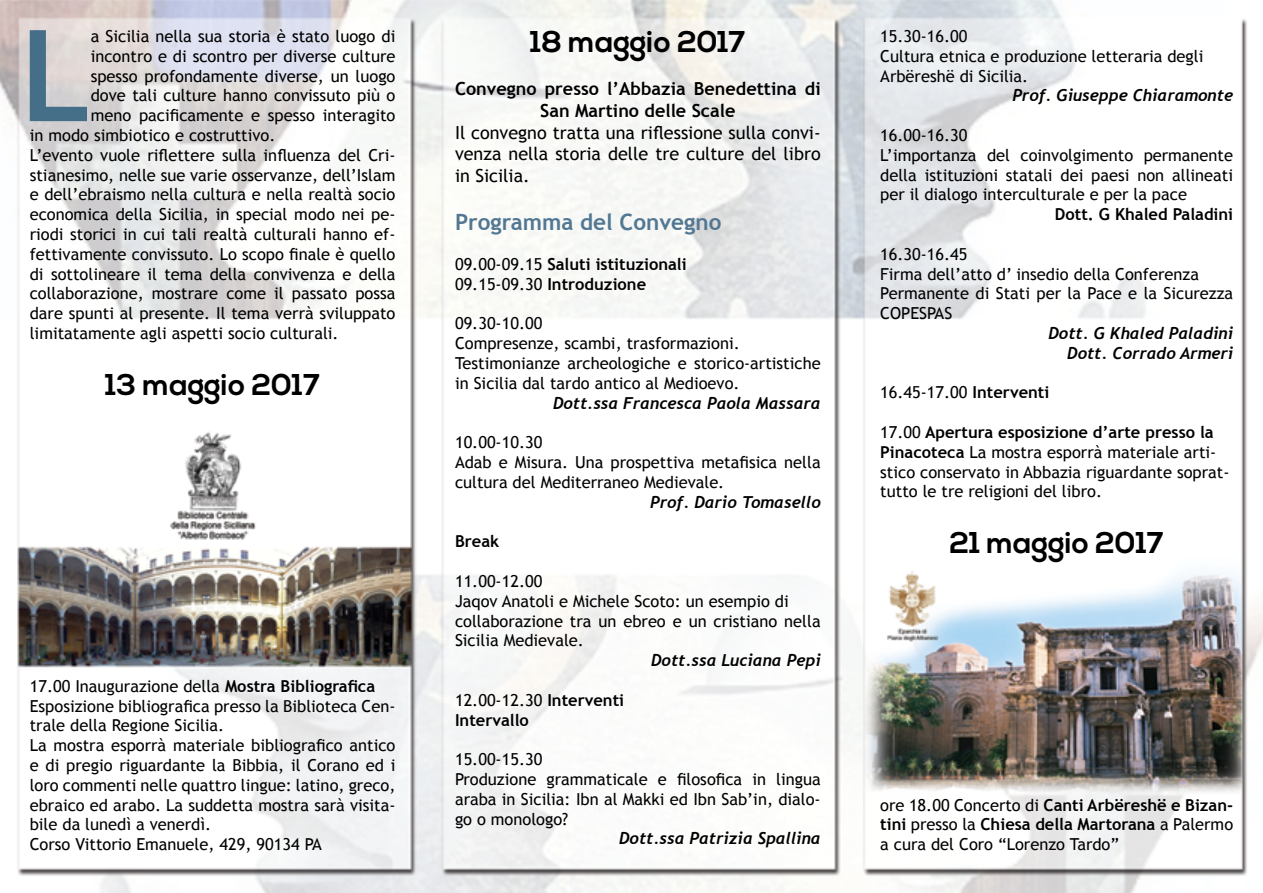
<style>
.page{position:relative;width:1263px;height:893px;background:#fff}
.page>*{position:absolute;margin:0;border:0;box-sizing:border-box;transform-origin:0 0}
.t1{font:700 127.2px "Trebuchet MS";color:#456e88}
.t2{font:700 30px "Nexa";color:#000}
.t3{font:700 22.5px "Trebuchet MS";color:#527792}
.t4{font:18px/21.6px "Trebuchet MS";color:#000;text-align:justify}
.t5{font:700 18px/21.6px "Trebuchet MS";color:#000;text-align:center}
.t6{font:16.5px/19.8px "Trebuchet MS";color:#000}
.t7{font:italic 700 16.5px/19.8px "Trebuchet";color:#000;text-align:right}
.t8{font:700 16.5px/19.8px "Trebuchet MS";color:#000}
.s1{font-weight:700}
.s2{font-weight:400}
</style>
<div class="page">
<img style="left:0;top:0;width:1263px;height:893px">
<h1 class="t1" style="left:20px;top:-4px;width:72px">L</h1>
<p class="t6" style="left:91px;top:26px;width:306px">a Sicilia nella sua storia è stato luogo di</p>
<p class="t6" style="left:91px;top:46px;width:306px">incontro e di scontro per diverse culture</p>
<p class="t6" style="left:91px;top:66px;width:306px">spesso profondamente diverse, un luogo</p>
<p class="t6" style="left:91px;top:86px;width:306px">dove tali culture hanno convissuto più o</p>
<p class="t6" style="left:91px;top:106px;width:306px">meno pacificamente e spesso interagito</p>
<p class="t6" style="left:30px;top:125px;width:247px">in modo simbiotico e costruttivo.</p>
<p class="t6" style="left:30px;top:145px;width:367px">L’evento vuole riflettere sulla influenza del Cri-</p>
<p class="t6" style="left:30px;top:165px;width:367px">stianesimo, nelle sue varie osservanze, dell’Islam</p>
<p class="t6" style="left:30px;top:185px;width:367px">e dell’ebraismo nella cultura e nella realtà socio</p>
<p class="t6" style="left:30px;top:205px;width:367px">economica della Sicilia, in special modo nei pe-</p>
<p class="t6" style="left:30px;top:224px;width:367px">riodi storici in cui tali realtà culturali hanno ef-</p>
<p class="t6" style="left:30px;top:244px;width:367px">fettivamente convissuto. Lo scopo finale è quello</p>
<p class="t6" style="left:30px;top:264px;width:367px">di sottolineare il tema della convivenza e della</p>
<p class="t6" style="left:30px;top:284px;width:367px">collaborazione, mostrare come il passato possa</p>
<p class="t6" style="left:30px;top:304px;width:367px">dare spunti al presente. Il tema verrà sviluppato</p>
<p class="t6" style="left:30px;top:323px;width:310px">limitatamente agli aspetti socio culturali.</p>
<h2 class="t2" style="left:105px;top:367px;width:216px">13 maggio 2017</h2>
<p class="t6" style="left:30px;top:676px;width:367px">17.00 Inaugurazione della <span class="s1">Mostra Bibliografica </span>Esposizione bibliografica presso la Biblioteca Cen&shy;trale della Regione Sicilia.<br>La mostra esporrà materiale bibliografico antico e di pregio riguardante la Bibbia, il Corano ed i loro commenti nelle quattro lingue: latino, greco, ebraico ed arabo. La suddetta mostra sarà visita&shy;bile da lunedì a venerdì.<br>Corso Vittorio Emanuele, 429, 90134 PA</p>
<h2 class="t2" style="left:530px;top:25px;width:217px">18 maggio 2017</h2>
<p class="t5" style="left:455px;top:78px;width:367px">Convegno presso l’Abbazia Benedettina di<br>San Martino delle Scale</p>
<p class="t4" style="left:455px;top:122px;width:367px">Il convegno tratta una riflessione sulla convi&shy;venza nella storia delle tre culture del libro in Sicilia.</p>
<h3 class="t3" style="left:455px;top:208px;width:268px">Programma del Convegno</h3>
<p class="t8" style="left:455px;top:254px;width:233px"><span class="s2">09.00-09.15</span> Saluti istituzionali<br><span class="s2">09.15-09.30</span> Introduzione</p>
<p class="t6" style="left:455px;top:314px;width:367px">09.30-10.00<br>Compresenze, scambi, trasformazioni.<br>Testimonianze archeologiche e storico-artistiche in Sicilia dal tardo antico al Medioevo.</p>
<p class="t7" style="left:553px;top:393px;width:269px">Dott.ssa Francesca Paola Massara</p>
<p class="t6" style="left:455px;top:433px;width:367px">10.00-10.30<br>Adab e Misura. Una prospettiva metafisica nella cultura del Mediterraneo Medievale.</p>
<p class="t7" style="left:650px;top:492px;width:172px">Prof. Dario Tomasello</p>
<p class="t8" style="left:455px;top:532px;width:46px">Break</p>
<p class="t6" style="left:455px;top:571px;width:367px">11.00-12.00<br>Jaqov Anatoli e Michele Scoto: un esempio di collaborazione tra un ebreo e un cristiano nella<br>Sicilia Medievale.</p>
<p class="t7" style="left:651px;top:651px;width:171px">Dott.ssa Luciana Pepi</p>
<p class="t8" style="left:455px;top:690px;width:171px"><span class="s2">12.00-12.30</span> Interventi<br>Intervallo</p>
<p class="t6" style="left:455px;top:750px;width:367px">15.00-15.30<br>Produzione grammaticale e filosofica in lingua araba in Sicilia: Ibn al Makki ed Ibn Sab’in, dialo&shy;go o monologo?</p>
<p class="t7" style="left:619px;top:829px;width:203px">Dott.ssa Patrizia Spallina</p>
<p class="t6" style="left:880px;top:26px;width:325px">15.30-16.00<br>Cultura etnica e produzione letteraria degli<br>Arbëreshë di Sicilia.</p>
<p class="t7" style="left:1012px;top:86px;width:222px">Prof. Giuseppe Chiaramonte</p>
<p class="t6" style="left:880px;top:125px;width:354px">16.00-16.30<br>L’importanza del coinvolgimento permanente della istituzioni statali dei paesi non allineati per il dialogo interculturale e per la pace</p>
<p class="t8" style="left:1055px;top:204px;width:180px">Dott. G Khaled Paladini</p>
<p class="t6" style="left:880px;top:244px;width:354px">16.30-16.45<br>Firma dell’atto d’ insedio della Conferenza<br>Permanente di Stati per la Pace e la Sicurezza<br>COPESPAS</p>
<p class="t7" style="left:1048px;top:323px;width:186px">Dott. G Khaled Paladini<br>Dott. Corrado Armeri</p>
<p class="t6" style="left:880px;top:383px;width:171px">16.45-17.00 <span class="s1">Interventi</span></p>
<p class="t6" style="left:880px;top:422px;width:351px">17.00 <span class="s1">Apertura esposizione d’arte presso la Pinacoteca</span> La mostra esporrà materiale arti&shy;stico conservato in Abbazia riguardante soprat&shy;tutto le tre religioni del libro.</p>
<h2 class="t2" style="left:949px;top:525px;width:216px">21 maggio 2017</h2>
<p class="t6" style="left:880px;top:795px;width:354px;text-align:justify">ore 18.00 Concerto di <span class="s1">Canti Arbëreshë e Bizan&shy;tini</span> presso la <span class="s1">Chiesa della Martorana</span> a Palermo a cura del Coro “Lorenzo Tardo”</p>
</div>
